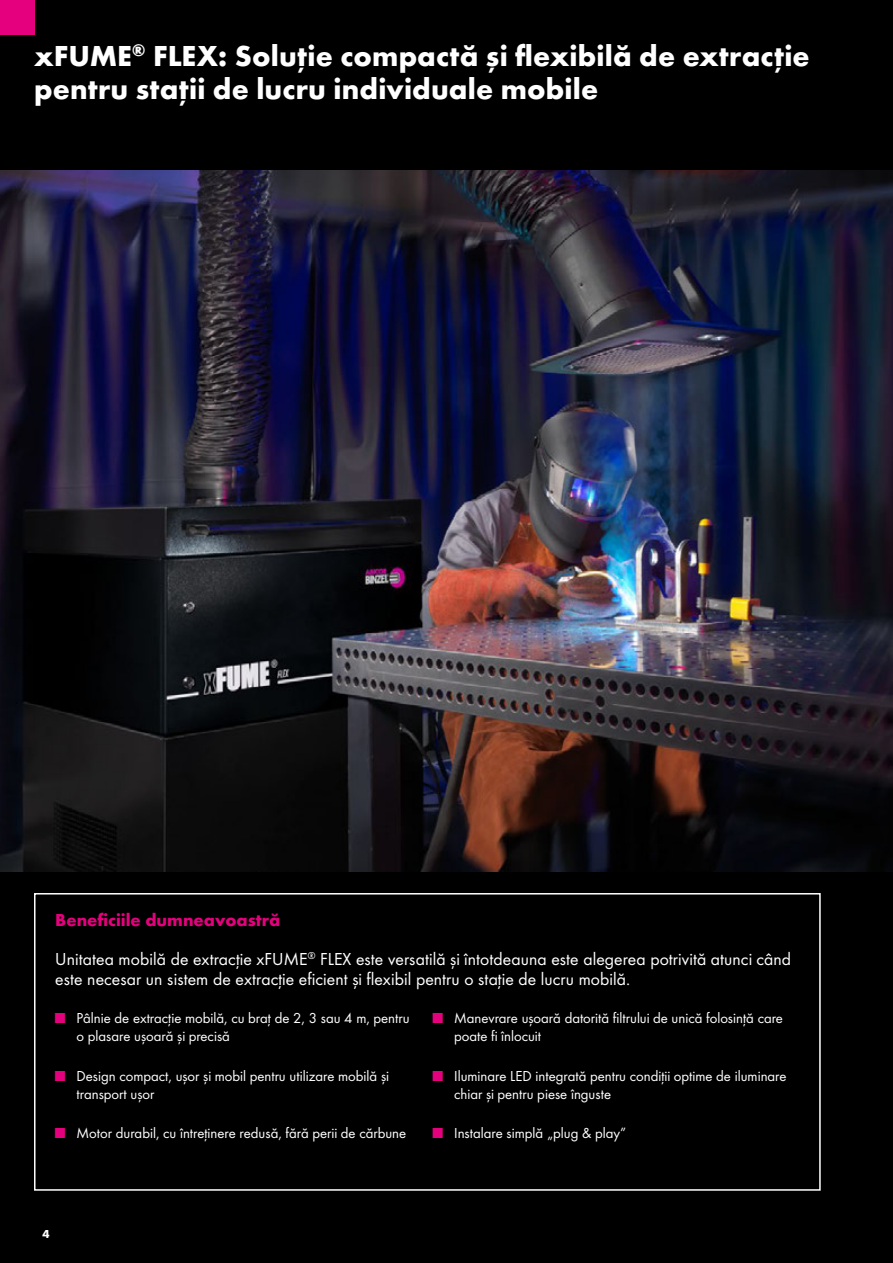
<style>
.page{position:relative;width:893px;height:1263px;background:#000}
.page>*{position:absolute;margin:0;border:0;box-sizing:border-box;transform-origin:0 0}
.t1{font:700 30px/33px "Futura TOT";letter-spacing:.005em;color:#fff}
.t2{font:18px/19.5px "Futura TOT Boo";letter-spacing:.005em;color:#fff}
.t3{font:700 18px "Futura TOT";color:#e5007d}
.t4{font:15px/18px "Futura TOT Boo";color:#fff}
.t5{font:700 12px "Futura TOT";color:#fff}
.s1{color:#e5007d}
</style>
<div class="page">
<div style="left:0;top:0;width:34px;height:34px;background:#e5007d"></div>
<img style="left:0;top:170px;width:893px;height:702px">
<div style="left:34px;top:893px;width:787px;height:298px;border:2px solid #fff"></div>
<h1 class="t1" style="left:34px;top:39px;width:777px">xFUME<sup>®</sup> FLEX: Soluţie compactă și flexibilă de extracţie pentru staţii de lucru individuale mobile</h1>
<p class="t3" style="left:55px;top:909px;width:227px">Beneficiile dumneavoastră</p>
<p class="t2" style="left:55px;top:949px;width:737px">Unitatea mobilă de extracţie xFUME<sup>®</sup> FLEX este versatilă și întotdeauna este alegerea potrivită atunci când este necesar un sistem de extracţie eficient și flexibil pentru o staţie de lucru mobilă.</p>
<p class="t4" style="left:77px;top:1009px;width:335px;text-indent:-21px"><span class="s1">■</span> Pâlnie de extracţie mobilă, cu braţ de 2, 3 sau 4 m, pentru o plasare ușoară și precisă</p>
<p class="t4" style="left:77px;top:1066px;width:314px;text-indent:-21px"><span class="s1">■</span> Design compact, ușor și mobil pentru utilizare mobilă și transport ușor</p>
<p class="t4" style="left:55px;top:1124px;width:352px"><span class="s1">■</span> Motor durabil, cu întreţinere redusă, fără perii de cărbune</p>
<p class="t4" style="left:454px;top:1009px;width:330px;text-indent:-21px"><span class="s1">■</span> Manevrare ușoară datorită filtrului de unică folosinţă care poate fi înlocuit</p>
<p class="t4" style="left:454px;top:1066px;width:334px;text-indent:-21px"><span class="s1">■</span> Iluminare LED integrată pentru condiţii optime de iluminare chiar și pentru piese înguste</p>
<p class="t4" style="left:433px;top:1124px;width:195px"><span class="s1">■</span> Instalare simplă „plug &amp; play”</p>
<p class="t5" style="left:43px;top:1227px;width:9px">4</p>
</div>
